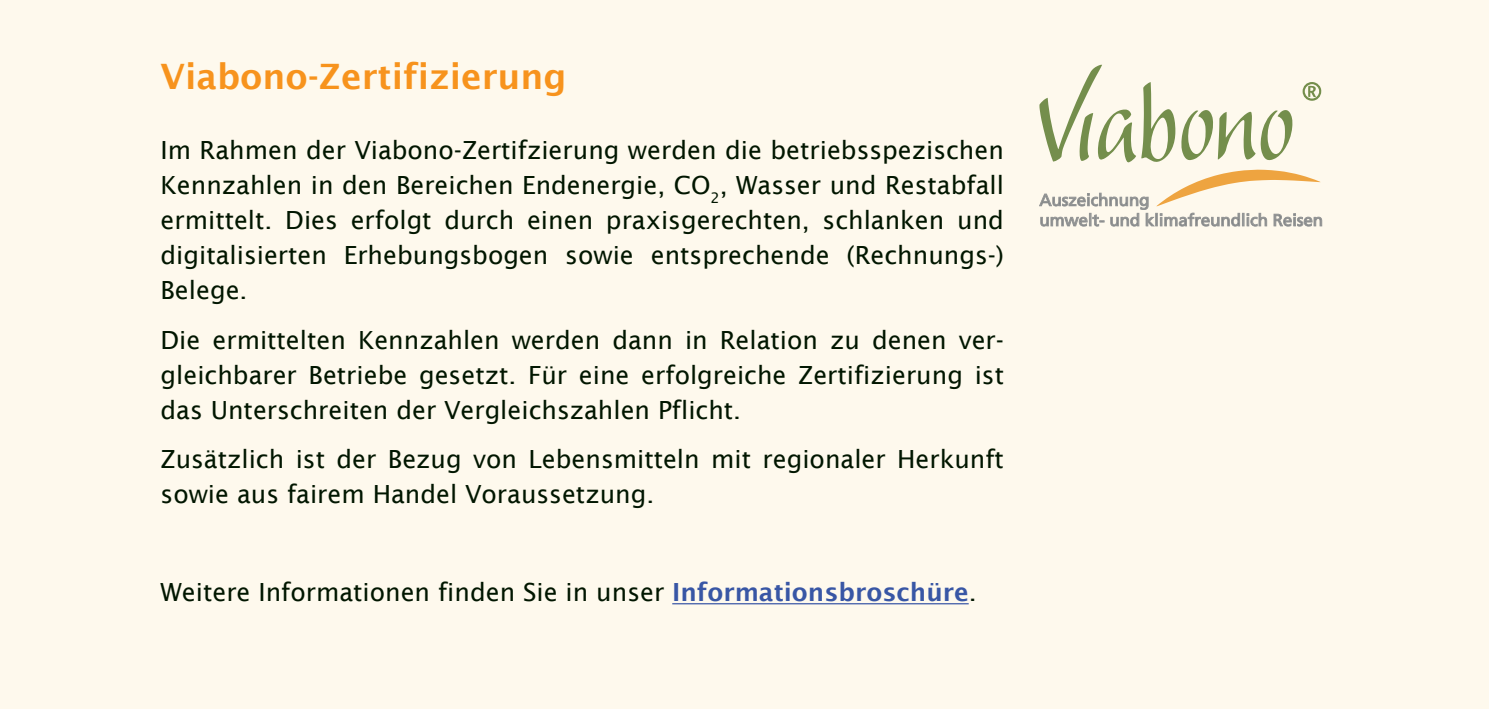
<style>
.page{position:relative;width:1489px;height:709px;background:#fff}
.page>*{position:absolute;margin:0;border:0;box-sizing:border-box;transform-origin:0 0}
.t1{font:600 35px "Lucida Sans";color:#f7931d}
.t2{font:25px/35px "Lucida Sans";color:#011600;text-align:justify}
.t3{font:16.75px/20.2px "Frutiger LT Std";color:#7c7f81}
.s1{font-weight:600;color:#3856a5}
</style>
<div class="page">
<div style="left:0;top:0;width:1488px;height:709px;background:#fef9ed"></div>
<hr style="left:672px;top:603px;width:296px;height:1px;background:#3856a5">
<svg style="left:1181px;top:110px;width:111px;height:50px"></svg>
<svg style="left:1039px;top:65px;width:136px;height:98px"></svg>
<svg style="left:1302px;top:82px;width:19px;height:19px"></svg>
<svg style="left:1039px;top:169px;width:282px;height:57px"></svg>
<h1 class="t1" style="left:161px;top:57px;width:407px">Viabono-Zertifizierung</h1>
<p class="t2" style="left:161px;top:133px;width:844px">Im Rahmen der Viabono-Zertifzierung werden die betriebsspezischen Kennzahlen in den Bereichen Endenergie, CO<sub>2</sub>, Wasser und Restabfall ermittelt. Dies erfolgt durch einen praxisgerechten, schlanken und digitalisierten Erhebungsbogen sowie entsprechende (Rechnungs-)<br>Belege.</p>
<p class="t2" style="left:161px;top:322px;width:844px">Die ermittelten Kennzahlen werden dann in Relation zu denen ver&shy;gleichbarer Betriebe gesetzt. Für eine erfolgreiche Zertifizierung ist das Unterschreiten der Vergleichszahlen Pflicht.</p>
<p class="t2" style="left:161px;top:441px;width:844px">Zusätzlich ist der Bezug von Lebensmitteln mit regionaler Herkunft sowie aus fairem Handel Voraussetzung.</p>
<p class="t2" style="left:161px;top:575px;width:817px">Weitere Informationen finden Sie in unser <span class="s1">Informationsbroschüre</span>.</p>
<p class="t3" style="left:1039px;top:190px;width:285px">Auszeichnung<br>umwelt- und klimafreundlich Reisen</p>
</div>
